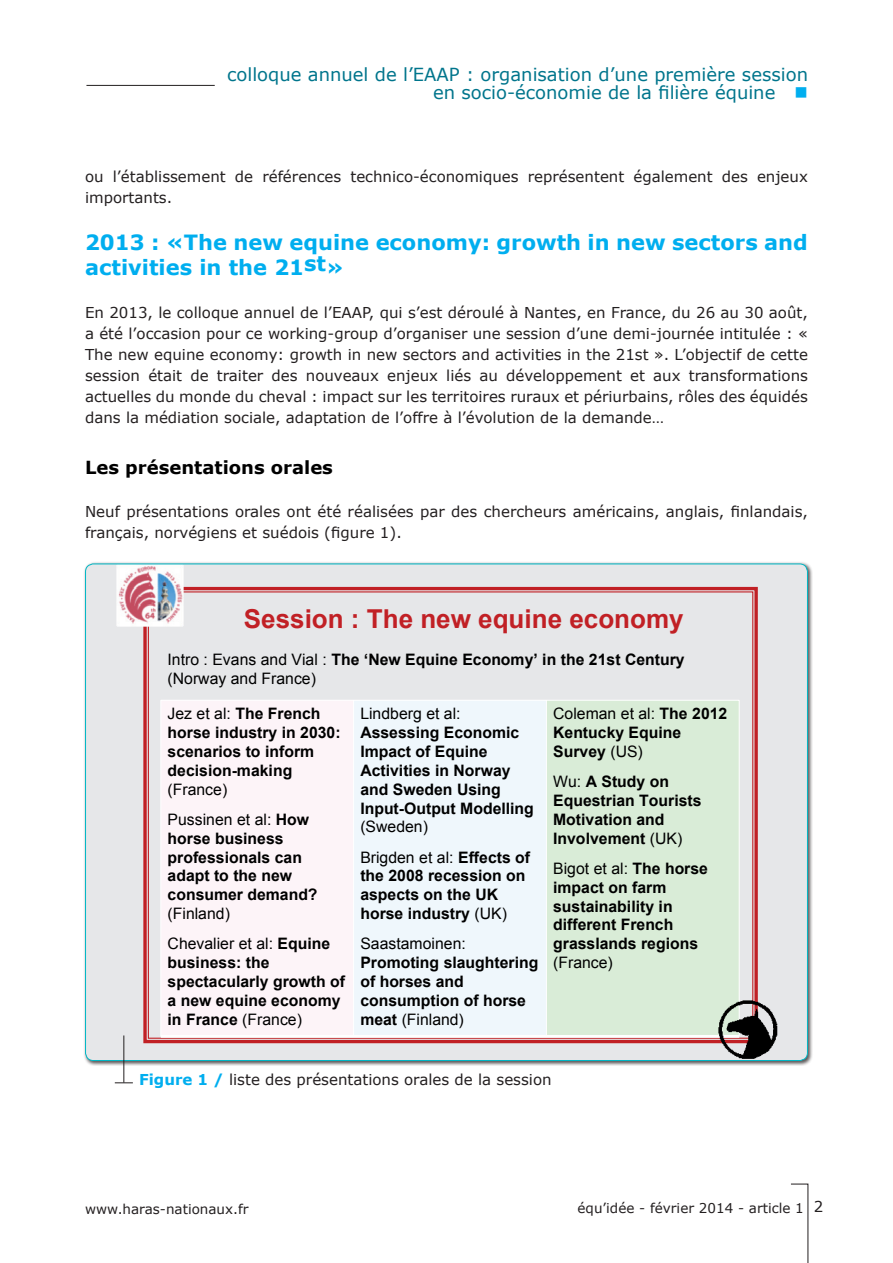
<style>
.page{position:relative;width:893px;height:1263px;background:#fff}
.page>*{position:absolute;margin:0;border:0;box-sizing:border-box;transform-origin:0 0}
.t1{font:700 26.1px "Arial";color:#c12025}
.t2{font:700 21px/25.5px "Verdana";color:#00aeef}
.t3{font:18px/18px "Verdana";color:#00758c;text-align:right}
.t4{font:700 18px "Verdana";color:#000}
.t5{font:700 15.75px/18.9px "Arial";color:#000}
.t6{font:15.75px/30.2px "Arial";color:#000}
.t7{font:15px/21px "Verdana";color:#231f20}
.t8{font:13.5px "Verdana";color:#231f20}
.s1{color:#00aeef}
.s2{font-weight:400}
.s3{font-weight:700}
.s4{font-weight:700;color:#00aeef}
.s5{font-size:15px}
</style>
<div class="page">
<svg style="left:791px;top:1183px;width:18px;height:80px"></svg>
<div style="left:83px;top:561px;width:730px;height:505px;background:#231f20;opacity:.75"></div>
<div style="left:86px;top:564px;width:721px;height:496px;background:#e6e7e9;border-radius:8px"></div>
<div style="left:143px;top:587px;width:615px;height:456px;border:3px solid #c12025"></div>
<img style="left:116px;top:565px;width:68px;height:63px">
<div style="left:161px;top:700px;width:193px;height:336px;background:#fdf4f8"></div>
<div style="left:354px;top:700px;width:192px;height:336px;background:#eff7fc"></div>
<div style="left:546px;top:700px;width:193px;height:336px;background:#d9ecd7"></div>
<hr style="left:353px;top:700px;width:1px;height:336px;background:#fff">
<hr style="left:546px;top:700px;width:1px;height:336px;background:#fff">
<hr style="left:160px;top:700px;width:1px;height:336px;background:#fff">
<hr style="left:739px;top:700px;width:1px;height:336px;background:#fff">
<hr style="left:161px;top:700px;width:578px;height:1px;background:#fff">
<hr style="left:161px;top:1035px;width:578px;height:3px;background:#fff">
<img style="left:717px;top:999px;width:60px;height:60px">
<hr style="left:86px;top:85px;width:129px;height:1px;background:#231f20">
<svg style="left:115px;top:1082px;width:18px;height:1px"></svg>
<hr style="left:123px;top:1035px;width:1px;height:47px;background:#231f20">
<p class="t3" style="left:227px;top:65px;width:582px">colloque annuel de l’EAAP : organisation d’une première session en socio-économie de la filière équine <span class="s1">■</span></p>
<p class="t7" style="left:85px;top:165px;width:724px">ou l’établissement de références technico-économiques représentent également des enjeux importants.</p>
<h2 class="t2" style="left:85px;top:229px;width:724px">2013 : «The new equine economy: growth in new sectors and activities in the 21st»</h2>
<p class="t7" style="left:85px;top:302px;width:724px;text-align:justify">En 2013, le colloque annuel de l’EAAP, qui s’est déroulé à Nantes, en France, du 26 au 30 août, a été l’occasion pour ce working-group d’organiser une session d’une demi-journée intitulée : « The new equine economy: growth in new sectors and activities in the 21st ». L’objectif de cette session était de traiter des nouveaux enjeux liés au développement et aux transformations actuelles du monde du cheval : impact sur les territoires ruraux et périurbains, rôles des équidés dans la médiation sociale, adaptation de l’offre à l’évolution de la demande…</p>
<p class="t4" style="left:85px;top:456px;width:249px">Les présentations orales</p>
<p class="t7" style="left:85px;top:500px;width:724px">Neuf présentations orales ont été réalisées par des chercheurs américains, anglais, finlandais, français, norvégiens et suédois (figure 1).</p>
<h1 class="t1" style="left:244px;top:601px;width:441px">Session : The new equine economy</h1>
<p class="t5" style="left:168px;top:651px;width:519px"><span class="s2">Intro : Evans and Vial :</span> The ‘New Equine Economy’ in the 21st Century <span class="s2">(Norway and France)</span></p>
<p class="t5" style="left:168px;top:704px;width:175px"><span class="s2">Jez et al:</span> The French horse industry in 2030: scenarios to inform decision-making</p>
<p class="t6" style="left:168px;top:774px;width:143px">(France)<br>Pussinen et al: <span class="s3">How</span></p>
<p class="t5" style="left:168px;top:829px;width:152px">horse business professionals can adapt to the new consumer demand?</p>
<p class="t6" style="left:168px;top:899px;width:164px">(Finland)<br>Chevalier et al: <span class="s3">Equine</span></p>
<p class="t5" style="left:168px;top:954px;width:179px">business: the spectacularly growth of a new equine economy in France <span class="s2">(France)</span></p>
<p class="t6" style="left:360px;top:698px;width:102px">Lindberg et al:</p>
<p class="t5" style="left:360px;top:723px;width:175px">Assessing Economic<br>Impact of Equine<br>Activities in Norway and Sweden Using<br>Input-Output Modelling</p>
<p class="t6" style="left:360px;top:812px;width:171px">(Sweden)<br>Brigden et al: <span class="s3">Effects of</span></p>
<p class="t5" style="left:360px;top:867px;width:167px">the 2008 recession on aspects on the UK horse industry <span class="s2">(UK)</span></p>
<p class="t6" style="left:360px;top:929px;width:107px">Saastamoinen:</p>
<p class="t5" style="left:360px;top:954px;width:179px">Promoting slaughtering of horses and consumption of horse meat <span class="s2">(Finland)</span></p>
<p class="t5" style="left:553px;top:704px;width:176px"><span class="s2">Coleman et al:</span> The 2012<br>Kentucky Equine<br>Survey <span class="s2">(US)</span></p>
<p class="t5" style="left:553px;top:772px;width:150px"><span class="s2">Wu:</span> A Study on<br>Equestrian Tourists<br>Motivation and<br>Involvement <span class="s2">(UK)</span></p>
<p class="t5" style="left:553px;top:859px;width:156px"><span class="s2">Bigot et al:</span> The horse impact on farm sustainability in different French grasslands regions</p>
<p class="t6" style="left:553px;top:948px;width:61px">(France)</p>
<p class="t7" style="left:139px;top:1068px;width:414px"><span class="s4">Figure 1 /</span> liste des présentations orales de la session</p>
<p class="t8" style="left:85px;top:1200px;width:165px">www.haras-nationaux.fr</p>
<p class="t8" style="left:578px;top:1199px;width:247px">équ’idée - février 2014 - article 1 <span class="s5">2</span></p>
</div>
